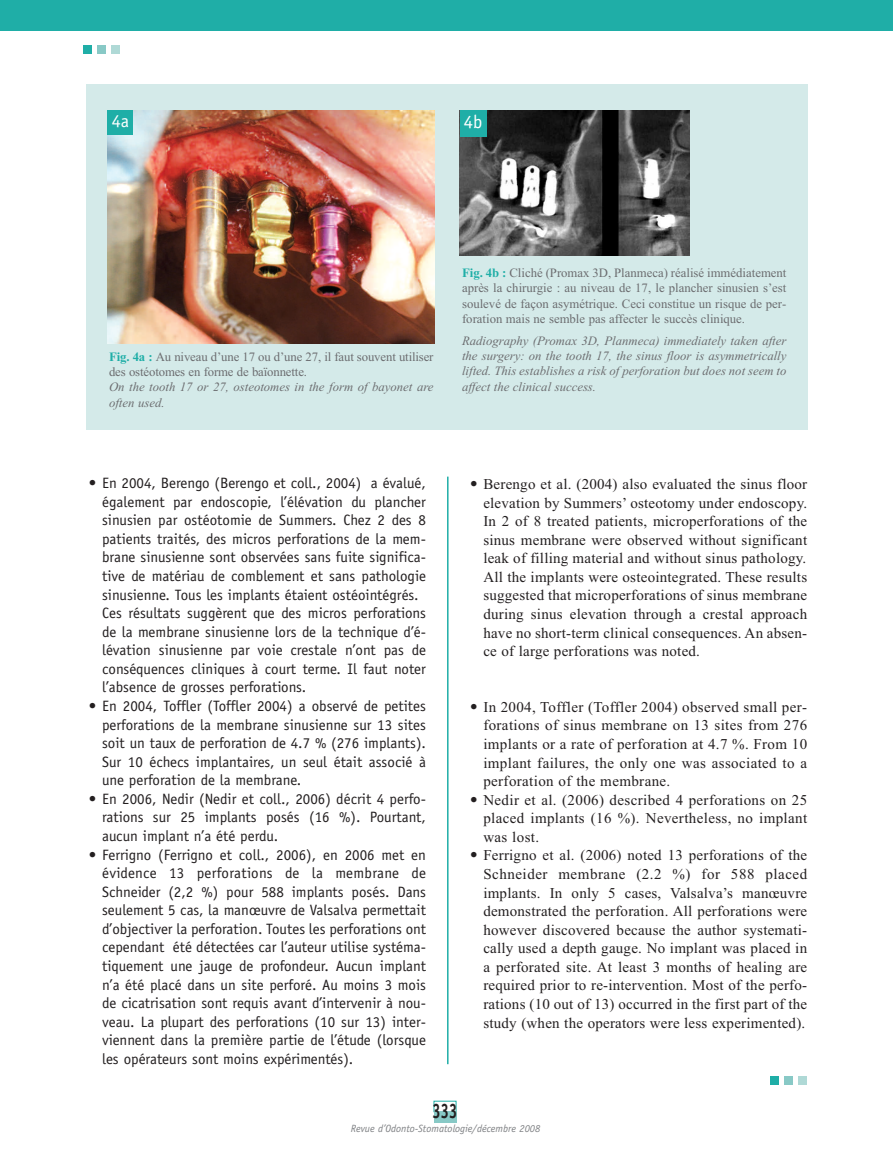
<style>
.page{position:relative;width:893px;height:1149px;background:#fff}
.page>*{position:absolute;margin:0;border:0;box-sizing:border-box;transform-origin:0 0}
.t1{font:700 21px "Officina Sans";color:#231f20;scale:.72 1}
.t2{font:18.45px "Officina Sans";color:#fff}
.t3{font:18px "Officina Sans";color:#fff}
.t4{font:15px/18.6px "Officina Sans";color:#231f20;text-align:justify}
.t5{font:15px/18.6px "Times New Roman";letter-spacing:.02em;color:#231f20;text-align:justify}
.t6{font:12.75px/15.3px "Times New Roman";letter-spacing:-.01em;color:#6c6d70}
.t7{font:italic 12.75px/15.3px "Times New Roman";color:#6c6d70}
.t8{font:italic 10.5px "Officina Sans";color:#808285}
.s1{font-weight:700;color:#1faea7}
.s2{font-family:"Officina Sans"}
</style>
<div class="page">
<div style="left:434px;top:1111px;width:22px;height:11px;background:#88c9c6"></div>
<div style="left:83px;top:45px;width:9px;height:9px;background:#1faea7"></div>
<div style="left:97px;top:45px;width:8px;height:9px;background:#88c9c6"></div>
<div style="left:111px;top:45px;width:8px;height:9px;background:#afd9d6"></div>
<div style="left:770px;top:1075px;width:9px;height:9px;background:#1faea7"></div>
<div style="left:784px;top:1075px;width:8px;height:9px;background:#88c9c6"></div>
<div style="left:798px;top:1075px;width:8px;height:9px;background:#afd9d6"></div>
<div style="left:0;top:0;width:893px;height:31px;background:#1faea7"></div>
<hr style="left:447px;top:476px;width:2px;height:587px;background:#1faea7">
<div style="left:87px;top:84px;width:721px;height:346px;background:#d4eae9"></div>
<img style="left:108px;top:110px;width:327px;height:233px">
<div style="left:108px;top:110px;width:25px;height:24px;background:#1faea7"></div>
<img style="left:460px;top:110px;width:230px;height:145px">
<div style="left:460px;top:110px;width:26px;height:26px;background:#1faea7"></div>
<p class="t3" style="left:112px;top:114px;width:19px">4a</p>
<p class="t2" style="left:464px;top:115px;width:20px">4b</p>
<p class="t6" style="left:109px;top:348px;width:326px"><span class="s1">Fig. 4a :</span> Au niveau d’une 17 ou d’une 27, il faut souvent utiliser des ostéotomes en forme de baïonnette.</p>
<p class="t7" style="left:109px;top:379px;width:326px">On the tooth 17 or 27, osteotomes in the form of bayonet are often used.</p>
<p class="t4" style="left:102px;top:475px;width:325px;text-align:left;text-indent:-13px">• En 2004, Berengo (Berengo et coll., 2004) a évalué, également par endoscopie, l’élévation du plancher sinusien par ostéotomie de Summers. Chez 2 des 8 patients traités, des micros perforations de la mem&shy;brane sinusienne sont observées sans fuite significa&shy;tive de matériau de comblement et sans pathologie sinusienne. Tous les implants étaient ostéointégrés.<br>Ces résultats suggèrent que des micros perforations de la membrane sinusienne lors de la technique d’é&shy;lévation sinusienne par voie crestale n’ont pas de conséquences cliniques à court terme. Il faut noter l’absence de grosses perforations.</p>
<p class="t4" style="left:102px;top:697px;width:325px;text-indent:-13px">• En 2004, Toffler (Toffler 2004) a observé de petites perforations de la membrane sinusienne sur 13 sites soit un taux de perforation de 4.7 % (276 implants).<br>Sur 10 échecs implantaires, un seul était associé à une perforation de la membrane.</p>
<p class="t4" style="left:102px;top:790px;width:325px;text-indent:-13px">• En 2006, Nedir (Nedir et coll., 2006) décrit 4 perfo&shy;rations sur 25 implants posés (16 %). Pourtant, aucun implant n’a été perdu.</p>
<p class="t4" style="left:102px;top:846px;width:325px;text-indent:-13px">• Ferrigno (Ferrigno et coll., 2006), en 2006 met en évidence 13 perforations de la membrane de Schneider (2,2 %) pour 588 implants posés. Dans seulement 5 cas, la manœuvre de Valsalva permettait d’objectiver la perforation. Toutes les perforations ont cependant été détectées car l’auteur utilise systéma&shy;tiquement une jauge de profondeur. Aucun implant n’a été placé dans un site perforé. Au moins 3 mois de cicatrisation sont requis avant d’intervenir à nou&shy;veau. La plupart des perforations (10 sur 13) inter&shy;viennent dans la première partie de l’étude (lorsque les opérateurs sont moins expérimentés).</p>
<p class="t6" style="left:462px;top:265px;width:326px;text-align:justify"><span class="s1">Fig. 4b :</span> Cliché (Promax 3D, Planmeca) réalisé immédiatement après la chirurgie : au niveau de 17, le plancher sinusien s’est soulevé de façon asymétrique. Ceci constitue un risque de per&shy;foration mais ne semble pas affecter le succès clinique.</p>
<p class="t7" style="left:462px;top:332px;width:326px;text-align:justify">Radiography (Promax 3D, Planmeca) immediately taken after the surgery: on the tooth 17, the sinus floor is asymmetrically lifted. This establishes a risk of perforation but does not seem to affect the clinical success.</p>
<p class="t5" style="left:483px;top:474px;width:325px;text-indent:-13px"><span class="s2">•</span> Berengo et al. (2004) also evaluated the sinus floor elevation by Summers’ osteotomy under endoscopy.<br>In 2 of 8 treated patients, microperforations of the sinus membrane were observed without significant leak of filling material and without sinus pathology.<br>All the implants were osteointegrated. These results suggested that microperforations of sinus membrane during sinus elevation through a crestal approach have no short-term clinical consequences. An absen&shy;ce of large perforations was noted.</p>
<p class="t5" style="left:483px;top:697px;width:325px;text-indent:-13px"><span class="s2">•</span> In 2004, Toffler (Toffler 2004) observed small per&shy;forations of sinus membrane on 13 sites from 276 implants or a rate of perforation at 4.7 %. From 10 implant failures, the only one was associated to a perforation of the membrane.</p>
<p class="t5" style="left:483px;top:790px;width:325px;text-indent:-13px"><span class="s2">•</span> Nedir et al. (2006) described 4 perforations on 25 placed implants (16 %). Nevertheless, no implant was lost.</p>
<p class="t5" style="left:483px;top:845px;width:325px;text-indent:-13px"><span class="s2">•</span> Ferrigno et al. (2006) noted 13 perforations of the Schneider membrane (2.2 %) for 588 placed implants. In only 5 cases, Valsalva’s manœuvre demonstrated the perforation. All perforations were however discovered because the author systemati&shy;cally used a depth gauge. No implant was placed in a perforated site. At least 3 months of healing are required prior to re-intervention. Most of the perfo&shy;rations (10 out of 13) occurred in the first part of the study (when the operators were less experimented).</p>
<h1 class="t1" style="left:433px;top:1102px;width:36px">333</h1>
<p class="t8" style="left:351px;top:1124px;width:191px">Revue d’Odonto-Stomatologie/décembre 2008</p>
</div>
